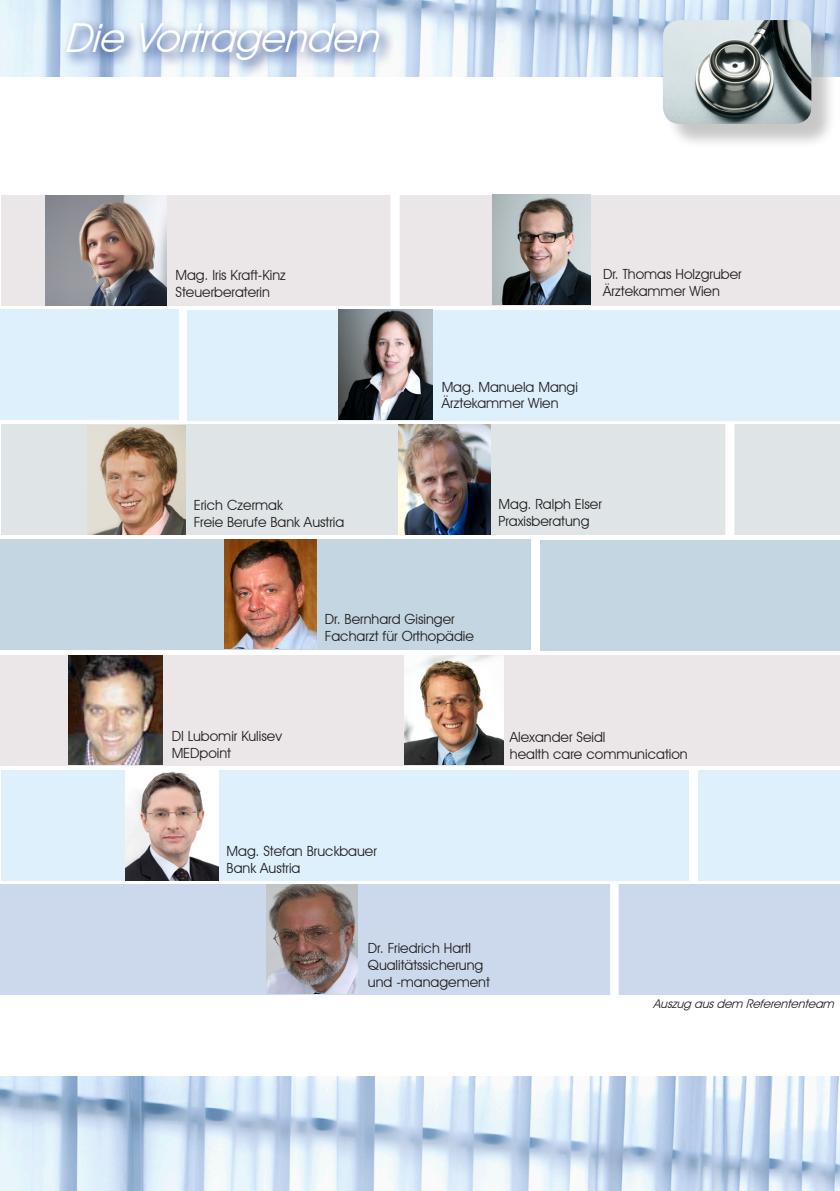
<style>
.page{position:relative;width:840px;height:1191px;background:#fff}
.page>*{position:absolute;margin:0;border:0;box-sizing:border-box;transform-origin:0 0}
.t1{font:italic 40px "Avant Garde IT Cby BT";color:#fff}
.t2{font:14px/16.8px "Avant Garde IT Cby BT";color:#231f20}
.t3{font:italic 12px "Avant Garde IT Cby BT";color:#231f20}
</style>
<div class="page">
<img style="left:0;top:1076px;width:839px;height:115px">
<img style="left:0;top:0;width:839px;height:76px">
<svg style="left:61px;top:18px;width:332px;height:58px;background:#c5d3e7"></svg>
<div style="left:665px;top:23px;width:170px;height:126px;background:#231f20;opacity:.25"></div>
<img style="left:662px;top:20px;width:148px;height:104px">
<div style="left:1px;top:195px;width:838px;height:110px;background:#ebe7e9"></div>
<img style="left:45px;top:195px;width:121px;height:110px">
<div style="left:0;top:655px;width:839px;height:110px;background:#ebe7e9"></div>
<div style="left:0;top:540px;width:530px;height:110px;background:#c3d6e1"></div>
<div style="left:1px;top:770px;width:838px;height:110px;background:#def0fc"></div>
<div style="left:0;top:884px;width:839px;height:110px;background:#ccd9ec"></div>
<div style="left:1px;top:425px;width:838px;height:110px;background:#dfe5e7"></div>
<div style="left:187px;top:310px;width:652px;height:110px;background:#def0fc"></div>
<div style="left:390px;top:181px;width:9px;height:127px;background:#fff;border:2px solid #fff"></div>
<div style="left:609px;top:883px;width:9px;height:126px;background:#fff;border:2px solid #fff"></div>
<div style="left:725px;top:422px;width:9px;height:115px;background:#fff;border:2px solid #fff"></div>
<div style="left:688px;top:767px;width:9px;height:115px;background:#fff;border:2px solid #fff"></div>
<img style="left:492px;top:195px;width:98px;height:109px">
<img style="left:87px;top:425px;width:99px;height:109px">
<img style="left:398px;top:425px;width:92px;height:110px">
<img style="left:68px;top:655px;width:94px;height:109px">
<img style="left:126px;top:770px;width:92px;height:110px">
<img style="left:266px;top:884px;width:91px;height:110px">
<img style="left:404px;top:655px;width:98px;height:109px">
<img style="left:338px;top:310px;width:94px;height:110px">
<div style="left:0;top:310px;width:179px;height:110px;background:#def0fc"></div>
<div style="left:540px;top:540px;width:299px;height:110px;background:#c3d6e1"></div>
<img style="left:224px;top:540px;width:92px;height:109px">
<p class="t1" style="left:64px;top:13px;width:328px">Die Vortragenden</p>
<p class="t2" style="left:175px;top:267px;width:112px">Mag. Iris Kraft-Kinz</p>
<p class="t2" style="left:175px;top:283px;width:96px">Steuerberaterin</p>
<p class="t2" style="left:193px;top:496px;width:91px">Erich Czermak</p>
<p class="t2" style="left:193px;top:513px;width:152px">Freie Berufe Bank Austria</p>
<p class="t2" style="left:602px;top:266px;width:140px">Dr. Thomas Holzgruber</p>
<p class="t2" style="left:602px;top:282px;width:118px">Ärztekammer Wien</p>
<p class="t2" style="left:441px;top:378px;width:138px">Mag. Manuela Mangi</p>
<p class="t2" style="left:441px;top:395px;width:118px">Ärztekammer Wien</p>
<p class="t2" style="left:498px;top:495px;width:105px">Mag. Ralph Elser</p>
<p class="t2" style="left:498px;top:512px;width:92px">Praxisberatung</p>
<p class="t2" style="left:325px;top:610px;width:131px">Dr. Bernhard Gisinger</p>
<p class="t2" style="left:325px;top:627px;width:150px">Facharzt für Orthopädie</p>
<p class="t2" style="left:171px;top:727px;width:112px">DI Lubomir Kulisev</p>
<p class="t2" style="left:171px;top:744px;width:61px">MEDpoint</p>
<p class="t2" style="left:509px;top:728px;width:97px">Alexander Seidl</p>
<p class="t2" style="left:509px;top:745px;width:179px">health care communication</p>
<p class="t2" style="left:226px;top:843px;width:152px">Mag. Stefan Bruckbauer<br>Bank Austria</p>
<p class="t2" style="left:368px;top:939px;width:105px">Dr. Friedrich Hartl</p>
<p class="t2" style="left:368px;top:956px;width:117px">Qualitätssicherung</p>
<p class="t2" style="left:368px;top:973px;width:123px">und -management</p>
<p class="t3" style="left:652px;top:996px;width:186px">Auszug ausdem Referententeam</p>
</div>
